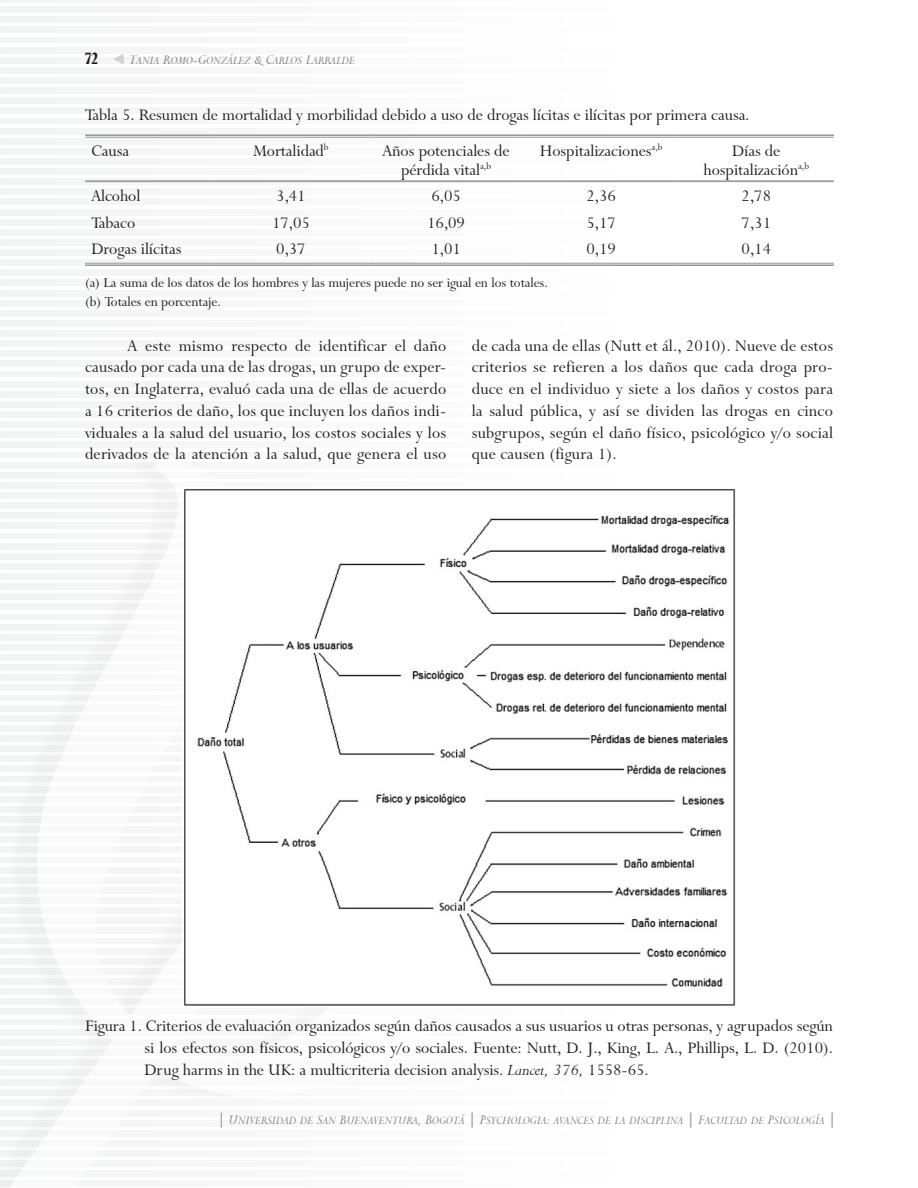
<style>
.page{position:relative;width:918px;height:1188px;background:#fff}
.page>*{position:absolute;margin:0;border:0;box-sizing:border-box;transform-origin:0 0}
.Cuerpo{font:18px/21.8px "Lapidary 333 BT";letter-spacing:.015em;color:#231f20;text-align:justify}
.Titulo_Tabla{font:18px/21.8px "Lapidary 333 BT";color:#231f20;text-align:justify}
.Cuerpo_tabla{font:18px/18.8px "Lapidary 333 BT";color:#231f20;text-align:center}
.t1{font:900 18px "Lapidary 333 BT";color:#231f20;scale:.8 1}
.Fuente{font:15px "Lapidary 333 BT";color:#231f20}
.t2{font:12.75px "Lapidary 333 BT Italic SC850";color:#808285}
.s1{font-size:15px}
.s2{font-style:italic}
</style>
<div class="page">
<hr style="left:0;top:0;width:648px;height:2px;background:#f9f9f9">
<div style="left:0;top:7px;width:648px;height:6px;background:#f9f9f9"></div>
<div style="left:0;top:17px;width:648px;height:6px;background:#f9f9f9"></div>
<div style="left:0;top:27px;width:648px;height:6px;background:#f9f9f9"></div>
<div style="left:0;top:37px;width:648px;height:6px;background:#f9f9f9"></div>
<div style="left:0;top:47px;width:648px;height:6px;background:#f9f9f9"></div>
<div style="left:0;top:57px;width:648px;height:6px;background:#f9f9f9"></div>
<div style="left:0;top:67px;width:648px;height:6px;background:#f9f9f9"></div>
<div style="left:0;top:78px;width:648px;height:5px;background:#f9f9f9"></div>
<div style="left:0;top:88px;width:648px;height:6px;background:#f9f9f9"></div>
<div style="left:0;top:98px;width:648px;height:6px;background:#f9f9f9"></div>
<div style="left:0;top:108px;width:648px;height:6px;background:#f9f9f9"></div>
<div style="left:0;top:118px;width:648px;height:6px;background:#f9f9f9"></div>
<div style="left:0;top:128px;width:648px;height:6px;background:#f9f9f9"></div>
<div style="left:0;top:138px;width:648px;height:6px;background:#f9f9f9"></div>
<div style="left:0;top:148px;width:648px;height:6px;background:#f9f9f9"></div>
<div style="left:0;top:158px;width:648px;height:6px;background:#f9f9f9"></div>
<div style="left:0;top:169px;width:648px;height:6px;background:#f9f9f9"></div>
<svg style="left:0;top:179px;width:648px;height:6px"></svg>
<div style="left:0;top:189px;width:648px;height:6px;background:#f9f9f9"></div>
<div style="left:0;top:199px;width:648px;height:6px;background:#f9f9f9"></div>
<div style="left:0;top:209px;width:648px;height:6px;background:#f9f9f9"></div>
<div style="left:0;top:219px;width:648px;height:6px;background:#f9f9f9"></div>
<div style="left:0;top:229px;width:648px;height:6px;background:#f9f9f9"></div>
<div style="left:0;top:239px;width:648px;height:6px;background:#f9f9f9"></div>
<div style="left:0;top:250px;width:648px;height:6px;background:#f9f9f9"></div>
<svg style="left:0;top:260px;width:648px;height:6px"></svg>
<div style="left:0;top:270px;width:648px;height:6px;background:#f9f9f9"></div>
<div style="left:0;top:280px;width:648px;height:6px;background:#f9f9f9"></div>
<div style="left:0;top:290px;width:648px;height:6px;background:#f9f9f9"></div>
<div style="left:0;top:300px;width:648px;height:6px;background:#f9f9f9"></div>
<div style="left:0;top:310px;width:648px;height:6px;background:#f9f9f9"></div>
<div style="left:0;top:320px;width:648px;height:6px;background:#f9f9f9"></div>
<div style="left:0;top:331px;width:648px;height:6px;background:#f9f9f9"></div>
<div style="left:0;top:341px;width:648px;height:6px;background:#f9f9f9"></div>
<div style="left:0;top:351px;width:648px;height:6px;background:#f9f9f9"></div>
<div style="left:0;top:361px;width:648px;height:6px;background:#f9f9f9"></div>
<div style="left:0;top:371px;width:648px;height:6px;background:#f9f9f9"></div>
<div style="left:0;top:381px;width:648px;height:6px;background:#f9f9f9"></div>
<div style="left:0;top:391px;width:648px;height:6px;background:#f9f9f9"></div>
<div style="left:0;top:401px;width:648px;height:6px;background:#f9f9f9"></div>
<div style="left:0;top:412px;width:648px;height:5px;background:#f9f9f9"></div>
<div style="left:0;top:422px;width:648px;height:6px;background:#f9f9f9"></div>
<div style="left:0;top:432px;width:648px;height:6px;background:#f9f9f9"></div>
<div style="left:0;top:442px;width:648px;height:6px;background:#f9f9f9"></div>
<svg style="left:0;top:453px;width:328px;height:734px"></svg>
<svg style="left:113px;top:54px;width:11px;height:10px"></svg>
<hr style="left:85px;top:134px;width:128px;height:2px;background:#939598">
<hr style="left:85px;top:137px;width:128px;height:1px;background:#939598">
<hr style="left:213px;top:134px;width:156px;height:2px;background:#939598">
<hr style="left:213px;top:137px;width:156px;height:1px;background:#939598">
<hr style="left:369px;top:134px;width:155px;height:2px;background:#939598">
<hr style="left:369px;top:137px;width:155px;height:1px;background:#939598">
<hr style="left:524px;top:134px;width:155px;height:2px;background:#939598">
<hr style="left:524px;top:137px;width:155px;height:1px;background:#939598">
<hr style="left:679px;top:134px;width:155px;height:2px;background:#939598">
<hr style="left:679px;top:137px;width:155px;height:1px;background:#939598">
<hr style="left:85px;top:181px;width:128px;height:1px;background:#939598">
<hr style="left:213px;top:181px;width:156px;height:1px;background:#939598">
<hr style="left:369px;top:181px;width:155px;height:1px;background:#939598">
<hr style="left:524px;top:181px;width:155px;height:1px;background:#939598">
<hr style="left:679px;top:181px;width:155px;height:1px;background:#939598">
<hr style="left:85px;top:263px;width:128px;height:1px;background:#939598">
<hr style="left:85px;top:264px;width:128px;height:2px;background:#939598">
<hr style="left:213px;top:263px;width:156px;height:1px;background:#939598">
<hr style="left:213px;top:264px;width:156px;height:2px;background:#939598">
<hr style="left:369px;top:263px;width:155px;height:1px;background:#939598">
<hr style="left:369px;top:264px;width:155px;height:2px;background:#939598">
<hr style="left:524px;top:263px;width:155px;height:1px;background:#939598">
<hr style="left:524px;top:264px;width:155px;height:2px;background:#939598">
<hr style="left:679px;top:263px;width:155px;height:1px;background:#939598">
<hr style="left:679px;top:264px;width:155px;height:2px;background:#939598">
<img style="left:183px;top:488px;width:552px;height:519px">
<p class="t1" style="left:85px;top:48px;width:18px">72</p>
<p class="t2" style="left:130px;top:53px;width:227px"><span class="s1">T</span>ania <span class="s1">R</span>omo<span class="s1">-G</span>onzález <span class="s1">&amp; C</span>arlos <span class="s1">L</span>arralde</p>
<p class="Titulo_Tabla" style="left:85px;top:104px;width:666px">Tabla 5. Resumen de mortalidad y morbilidad debido a uso de drogas lícitas e ilícitas por primera causa.</p>
<p class="Cuerpo_tabla" style="left:91px;top:142px;width:39px">Causa</p>
<p class="Cuerpo_tabla" style="left:253px;top:142px;width:77px">Mortalidad<sup>b</sup></p>
<p class="Cuerpo_tabla" style="left:383px;top:142px;width:129px">Años potenciales de pérdida vital<sup>a,b</sup></p>
<p class="Cuerpo_tabla" style="left:540px;top:142px;width:124px">Hospitalizaciones<sup>a,b</sup></p>
<p class="Cuerpo_tabla" style="left:704px;top:142px;width:107px">Días de hospitalización<sup>a,b</sup></p>
<p class="Cuerpo_tabla" style="left:91px;top:187px;width:50px">Alcohol</p>
<p class="Cuerpo_tabla" style="left:276px;top:187px;width:31px">3,41</p>
<p class="Cuerpo_tabla" style="left:431px;top:187px;width:31px">6,05</p>
<p class="Cuerpo_tabla" style="left:586px;top:187px;width:31px">2,36</p>
<p class="Cuerpo_tabla" style="left:742px;top:187px;width:31px">2,78</p>
<p class="Cuerpo_tabla" style="left:91px;top:213px;width:45px">Tabaco</p>
<p class="Cuerpo_tabla" style="left:272px;top:213px;width:39px">17,05</p>
<p class="Cuerpo_tabla" style="left:427px;top:213px;width:39px">16,09</p>
<p class="Cuerpo_tabla" style="left:586px;top:213px;width:31px">5,17</p>
<p class="Cuerpo_tabla" style="left:742px;top:213px;width:31px">7,31</p>
<p class="Cuerpo_tabla" style="left:91px;top:240px;width:92px">Drogas ilícitas</p>
<p class="Cuerpo_tabla" style="left:276px;top:240px;width:31px">0,37</p>
<p class="Cuerpo_tabla" style="left:431px;top:240px;width:31px">1,01</p>
<p class="Cuerpo_tabla" style="left:586px;top:240px;width:31px">0,19</p>
<p class="Cuerpo_tabla" style="left:742px;top:240px;width:31px">0,14</p>
<p class="Fuente" style="left:85px;top:275px;width:464px">(a) La suma de los datos de los hombres y las mujeres puede no ser igual en los totales.</p>
<p class="Fuente" style="left:85px;top:293px;width:137px">(b) Totales en porcentaje.</p>
<p class="Cuerpo" style="left:85px;top:335px;width:363px;text-indent:43px">A este mismo respecto de identificar el daño causado por cada una de las drogas, un grupo de exper&shy;tos, en Inglaterra, evaluó cada una de ellas de acuerdo a 16 criterios de daño, los que incluyen los daños indi&shy;viduales a la salud del usuario, los costos sociales y los derivados de la atención a la salud, que genera el uso</p>
<p class="Cuerpo" style="left:472px;top:335px;width:363px">de cada una de ellas (Nutt et ál., 2010). Nueve de estos criterios se refieren a los daños que cada droga pro&shy;duce en el individuo y siete a los daños y costos para la salud pública, y así se dividen las drogas en cinco subgrupos, según el daño físico, psicológico y/o social que causen (figura 1).</p>
<p class="Titulo_Tabla" style="left:145px;top:1015px;width:690px;text-indent:-60px">Figura 1. Criterios de evaluación organizados según daños causados a sus usuarios u otras personas, y agrupados según si los efectos son físicos, psicológicos y/o sociales. Fuente: Nutt, D. J., King, L. A., Phillips, L. D. (2010).<br>Drug harms in the UK: a multicriteria decision analysis. <span class="s2">Lancet, 376,</span> 1558-65.</p>
<p class="t2" style="left:218px;top:1113px;width:620px"><span class="s1">| U</span>niversidad de <span class="s1">S</span>an <span class="s1">B</span>uenaventura<span class="s1">, B</span>ogotá <span class="s1">| P</span>sychologia<span class="s1">:</span> avances de la disciplina <span class="s1">| F</span>acultad de <span class="s1">P</span>sicología <span class="s1">|</span></p>
</div>
